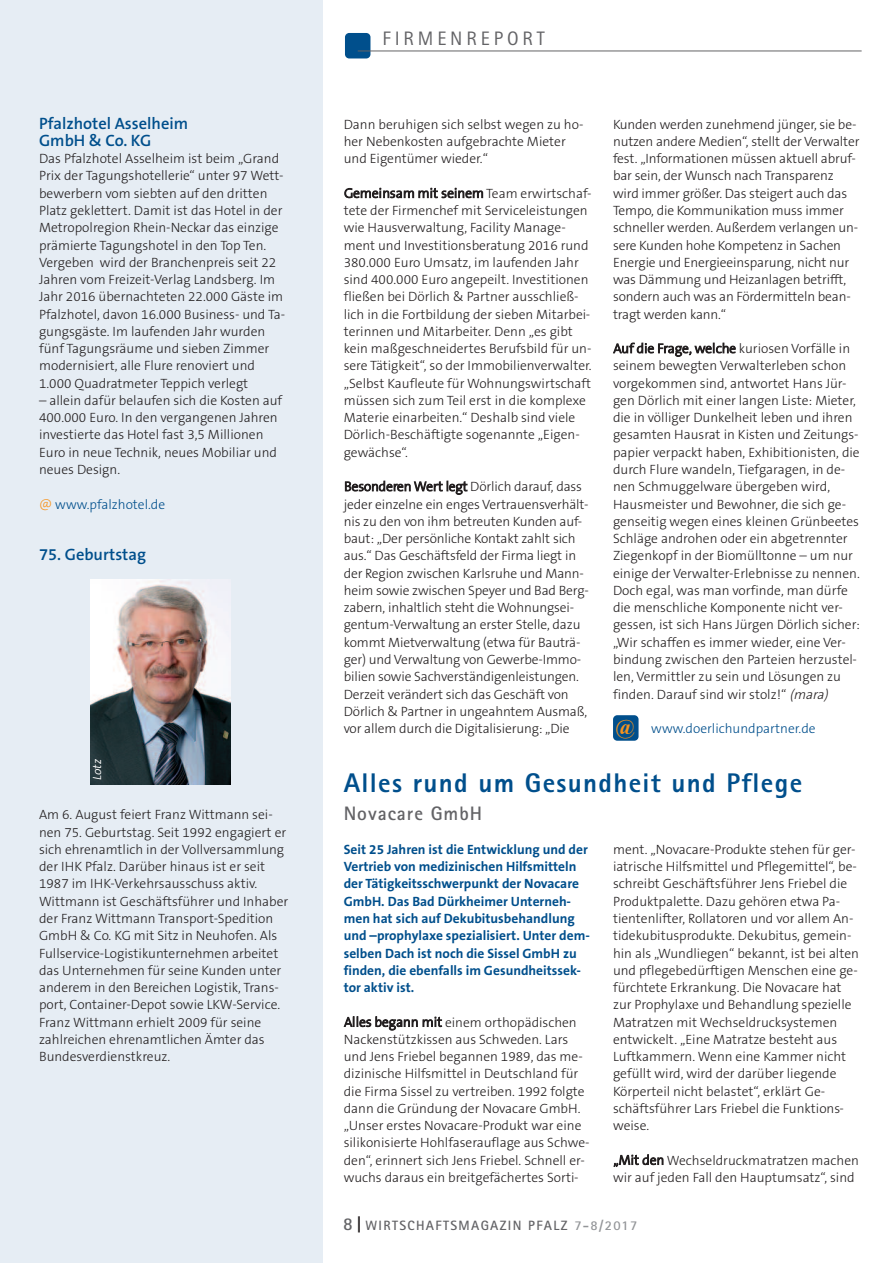
<style>
.page{position:relative;width:893px;height:1263px;background:#fff}
.page>*{position:absolute;margin:0;border:0;box-sizing:border-box;transform-origin:0 0}
.t1{font:800 27px "Rotis Sans Serif";letter-spacing:.05em;color:#004f8c}
.t2{font:19.5px "Rotis Sans Serif";letter-spacing:.2em;color:#636366}
.t3{font:700 19.5px "Rotis Sans Serif";letter-spacing:.05em;color:#636366}
.t4{font:600 16.5px/17.2px "The Sans B6";color:#004f8c}
.t5{font:300 13.5px/17.2px "The Sans B3";color:#231f20}
.t6{font:700 13.5px/17.2px "The Sans B7";color:#004f8c}
.t7{font:300 13.5px "The Sans B3";color:#004f8c}
.t8{font:700 13.5px "Rotis Sans Serif";letter-spacing:.1em;color:#636366}
.t9{font:italic 300 12px "The Sans B4";color:#fff}
.s1{color:#f7931d}
.s2{font-style:italic}
.s3{font-family:"Times New Roman";font-weight:700;font-style:italic;font-size:21px;color:#f7931d}
.s4{font-size:18px}
.s5{font-size:18px;color:#231f20}
.s6{color:#939598}
</style>
<div class="page">
<div style="left:0;top:0;width:322px;height:1263px;background:#e6edf4"></div>
<div style="left:345px;top:33px;width:25px;height:25px;background:#004f8c;border-radius:4px"></div>
<hr style="left:358px;top:51px;width:504px;height:1px;background:#636366">
<img style="left:91px;top:579px;width:140px;height:206px">
<div style="left:613px;top:715px;width:26px;height:26px;background:#004f8c;border-radius:4px"></div>
<p class="t4" style="left:39px;top:115px;width:151px">Pfalzhotel Asselheim<br>GmbH &amp; Co. KG</p>
<p class="t5" style="left:39px;top:151px;width:248px">Das Pfalzhotel Asselheim ist beim „Grand Prix der Tagungshotellerie“ unter 97 Wett&shy;bewerbern vom siebten auf den dritten Platz geklettert. Damit ist das Hotel in der Metropolregion Rhein-Neckar das einzige prämierte Tagungshotel in den Top Ten.<br>Vergeben wird der Branchenpreis seit 22<br>Jahren vom Freizeit-Verlag Landsberg. Im Jahr 2016 übernachteten 22.000 Gäste im Pfalzhotel, davon 16.000 Business- und Ta&shy;gungsgäste. Im laufenden Jahr wurden fünf Tagungsräume und sieben Zimmer modernisiert, alle Flure renoviert und 1.000 Quadratmeter Teppich verlegt</p>
<p class="t5" style="left:39px;top:392px;width:245px">– allein dafür belaufen sich die Kosten auf 400.000 Euro. In den vergangenen Jahren investierte das Hotel fast 3,5 Millionen Euro in neue Technik, neues Mobiliar und neues Design.</p>
<p class="t7" style="left:39px;top:497px;width:128px"><span class="s1">@</span> www.pfalzhotel.de</p>
<p class="t4" style="left:39px;top:547px;width:108px">75. Geburtstag</p>
<p class="t9" style="left:91px;top:780px;width:22px;rotate:-90deg">Lotz</p>
<p class="t5" style="left:39px;top:807px;width:251px">Am 6. August feiert Franz Wittmann sei&shy;nen 75. Geburtstag. Seit 1992 engagiert er sich ehrenamtlich in der Vollversammlung der IHK Pfalz. Darüber hinaus ist er seit 1987 im IHK-Verkehrsausschuss aktiv.<br>Wittmann ist Geschäftsführer und Inhaber der Franz Wittmann Transport-Spedition GmbH &amp; Co. KG mit Sitz in Neuhofen. Als Fullservice-Logistikunternehmen arbeitet das Unternehmen für seine Kunden unter anderem in den Bereichen Logistik, Trans&shy;port, Container-Depot sowie LKW-Service.<br>Franz Wittmann erhielt 2009 für seine zahlreichen ehrenamtlichen Ämter das Bundesverdienstkreuz.</p>
<p class="t2" style="left:382px;top:31px;width:164px">FIRMENREPORT</p>
<p class="t5" style="left:344px;top:116px;width:241px">Dann beruhigen sich selbst wegen zu ho&shy;her Nebenkosten aufgebrachte Mieter und Eigentümer wieder.“</p>
<p class="t5" style="left:344px;top:185px;width:250px">Gemeinsam mit seinem Team erwirtschaf&shy;tete der Firmenchef mit Serviceleistungen wie Hausverwaltung, Facility Manage&shy;ment und Investitionsberatung 2016 rund 380.000 Euro Umsatz, im laufenden Jahr sind 400.000 Euro angepeilt. Investitionen fließen bei Dörlich &amp; Partner ausschließ&shy;lich in die Fortbildung der sieben Mitarbei&shy;terinnen und Mitarbeiter. Denn „es gibt kein maßgeschneidertes Berufsbild für un&shy;sere Tätigkeit“, so der Immobilienverwalter. „Selbst Kaufleute für Wohnungswirtschaft müssen sich zum Teil erst in die komplexe Materie einarbeiten.“ Deshalb sind viele Dörlich-Beschäftigte sogenannte „Eigen&shy;gewächse“.</p>
<p class="t5" style="left:344px;top:478px;width:247px">Besonderen Wert legt Dörlich darauf, dass jeder einzelne ein enges Vertrauensverhält&shy;nis zu den von ihm betreuten Kunden auf&shy;baut: „Der persönliche Kontakt zahlt sich aus.“ Das Geschäftsfeld der Firma liegt in der Region zwischen Karlsruhe und Mann&shy;heim sowie zwischen Speyer und Bad Berg&shy;zabern, inhaltlich steht die Wohnungsei&shy;gentum-Verwaltung an erster Stelle, dazu kommt Mietverwaltung (etwa für Bauträ&shy;ger) und Verwaltung von Gewerbe-Immo&shy;bilien sowie Sachverständigenleistungen.<br>Derzeit verändert sich das Geschäft von Dörlich &amp; Partner in ungeahntem Ausmaß, vor allem durch die Digitalisierung: „Die</p>
<p class="t5" style="left:613px;top:116px;width:248px">Kunden werden zunehmend jünger, sie be&shy;nutzen andere Medien“, stellt der Verwalter fest. „Informationen müssen aktuell abruf&shy;bar sein, der Wunsch nach Transparenz wird immer größer. Das steigert auch das Tempo, die Kommunikation muss immer schneller werden. Außerdem verlangen un&shy;sere Kunden hohe Kompetenz in Sachen Energie und Energieeinsparung, nicht nur was Dämmung und Heizanlagen betrifft, sondern auch was an Fördermitteln bean&shy;tragt werden kann.“</p>
<p class="t5" style="left:613px;top:340px;width:248px">Auf die Frage, welche kuriosen Vorfälle in seinem bewegten Verwalterleben schon vorgekommen sind, antwortet Hans Jür&shy;gen Dörlich mit einer langen Liste: Mieter, die in völliger Dunkelheit leben und ihren gesamten Hausrat in Kisten und Zeitungs&shy;papier verpackt haben, Exhibitionisten, die durch Flure wandeln, Tiefgaragen, in de&shy;nen Schmuggelware übergeben wird, Hausmeister und Bewohner, die sich ge&shy;genseitig wegen eines kleinen Grünbeetes Schläge androhen oder ein abgetrennter Ziegenkopf in der Biomülltonne – um nur einige der Verwalter-Erlebnisse zu nennen.<br>Doch egal, was man vorfinde, man dürfe die menschliche Komponente nicht ver&shy;gessen, ist sich Hans Jürgen Dörlich sicher: „Wir schaffen es immer wieder, eine Ver&shy;bindung zwischen den Parteien herzustel&shy;len, Vermittler zu sein und Lösungen zu finden. Darauf sind wir stolz!“ <span class="s2">(mara)</span></p>
<p class="t7" style="left:615px;top:721px;width:202px"><span class="s3">@</span> www.doerlichundpartner.de</p>
<p class="t1" style="left:344px;top:773px;width:460px">Alles rund um Gesundheit und Pflege</p>
<p class="t3" style="left:344px;top:806px;width:140px">Novacare GmbH</p>
<p class="t6" style="left:344px;top:841px;width:248px">Seit 25 Jahren ist die Entwicklung und der Vertrieb von medizinischen Hilfsmitteln der Tätigkeitsschwerpunkt der Novacare GmbH. Das Bad Dürkheimer Unterneh&shy;men hat sich auf Dekubitusbehandlung und –prophylaxe spezialisiert. Unter dem&shy;selben Dach ist noch die Sissel GmbH zu finden, die ebenfalls im Gesundheitssek&shy;tor aktiv ist.</p>
<p class="t5" style="left:344px;top:1014px;width:247px">Alles begann mit einem orthopädischen Nackenstützkissen aus Schweden. Lars und Jens Friebel begannen 1989, das me&shy;dizinische Hilfsmittel in Deutschland für die Firma Sissel zu vertreiben. 1992 folgte dann die Gründung der Novacare GmbH. „Unser erstes Novacare-Produkt war eine silikonisierte Hohlfaserauflage aus Schwe&shy;den“, erinnert sich Jens Friebel. Schnell er&shy;wuchs daraus ein breitgefächertes Sorti-</p>
<p class="t5" style="left:613px;top:841px;width:247px">ment. „Novacare-Produkte stehen für ger&shy;iatrische Hilfsmittel und Pflegemittel“, be&shy;schreibt Geschäftsführer Jens Friebel die Produktpalette. Dazu gehören etwa Pa&shy;tientenlifter, Rollatoren und vor allem An&shy;tidekubitusprodukte. Dekubitus, gemein&shy;hin als „Wundliegen“ bekannt, ist bei alten und pflegebedürftigen Menschen eine ge&shy;fürchtete Erkrankung. Die Novacare hat zur Prophylaxe und Behandlung spezielle Matratzen mit Wechseldrucksystemen entwickelt. „Eine Matratze besteht aus Luftkammern. Wenn eine Kammer nicht gefüllt wird, wird der darüber liegende Körperteil nicht belastet“, erklärt Ge&shy;schäftsführer Lars Friebel die Funktions&shy;weise.</p>
<p class="t5" style="left:613px;top:1152px;width:247px">„Mit den Wechseldruckmatratzen machen wir auf jeden Fall den Hauptumsatz“, sind</p>
<p class="t8" style="left:343px;top:1220px;width:296px"><span class="s4">8</span> <span class="s5">|</span> WIRTSCHAFTSMAGAZIN PFALZ <span class="s6">7-8/2017</span></p>
</div>
